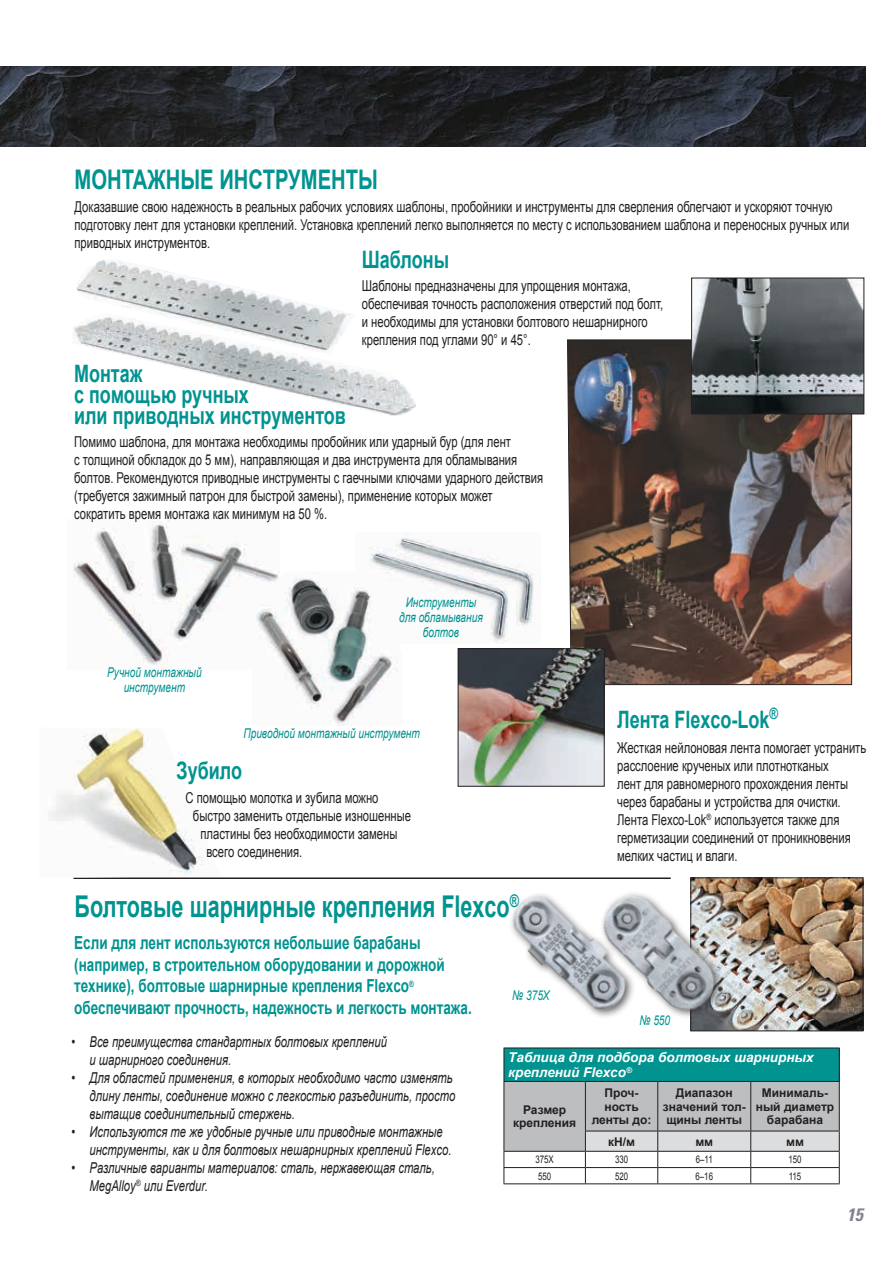
<style>
.page{position:relative;width:893px;height:1263px;background:#fff}
.page>*{position:absolute;margin:0;border:0;box-sizing:border-box;transform-origin:0 0}
.t1{font:700 30px "Arial";color:#009390;scale:.72 1}
.t2{font:700 27px "Arial";color:#009390;scale:.75 1}
.t3{font:700 24px/21px "Arial";color:#009390;scale:.75 1}
.t4{font:700 18px/21.6px "Arial";color:#009390;scale:.75 1}
.t5{font:italic 700 condensed 18px "Univers LT Std";color:#848193}
.t6{font:15px/18px "Arial";color:#231f20;scale:.75 1}
.t7{font:italic 15px/18px "Arial";color:#231f20;scale:.75 1}
.t8{font:italic 13.5px/15px "Arial";color:#009390;text-align:center;scale:.75 1}
.t9{font:italic 700 13.5px/15px "Arial";color:#fff}
.t10{font:700 12px/13.5px "Arial";color:#231f20;text-align:center}
.t11{font:10.5px "Arial";color:#231f20;scale:.75 1}
</style>
<div class="page">
<img style="left:369px;top:532px;width:165px;height:111px">
<img style="left:73px;top:520px;width:199px;height:146px">
<img style="left:252px;top:571px;width:151px;height:155px">
<img style="left:0;top:67px;width:865px;height:79px">
<div style="left:504px;top:1048px;width:335px;height:33px;background:#009390"></div>
<hr style="left:839px;top:1048px;width:1px;height:33px;background:#231f20">
<hr style="left:504px;top:1183px;width:81px;height:1px;background:#231f20">
<hr style="left:585px;top:1183px;width:73px;height:1px;background:#231f20">
<hr style="left:658px;top:1183px;width:93px;height:1px;background:#231f20">
<hr style="left:751px;top:1183px;width:89px;height:1px;background:#231f20">
<hr style="left:504px;top:1047px;width:81px;height:1px;background:#231f20">
<hr style="left:504px;top:1048px;width:1px;height:33px;background:#231f20">
<hr style="left:585px;top:1047px;width:73px;height:1px;background:#231f20">
<hr style="left:658px;top:1047px;width:93px;height:1px;background:#231f20">
<hr style="left:751px;top:1047px;width:89px;height:1px;background:#231f20">
<svg style="left:504px;top:1081px;width:336px;height:102px"></svg>
<hr style="left:504px;top:1151px;width:81px;height:1px;background:#231f20">
<img style="left:127px;top:355px;width:289px;height:61px">
<img style="left:73px;top:260px;width:280px;height:95px">
<img style="left:567px;top:339px;width:286px;height:346px">
<hr style="left:73px;top:877px;width:598px;height:2px;background:#231f20">
<img style="left:460px;top:650px;width:143px;height:135px">
<div style="left:458px;top:648px;width:147px;height:139px;border:1px solid #231f20"></div>
<img style="left:48px;top:728px;width:156px;height:148px">
<img style="left:692px;top:879px;width:169px;height:150px">
<div style="left:690px;top:877px;width:173px;height:154px;border:1px solid #231f20"></div>
<img style="left:511px;top:894px;width:78px;height:115px">
<img style="left:589px;top:882px;width:141px;height:140px">
<img style="left:693px;top:280px;width:169px;height:132px">
<div style="left:691px;top:278px;width:173px;height:136px;border:1px solid #231f20"></div>
<h2 class="t2" style="left:75px;top:162px;width:406px">МОНТАЖНЫЕ ИНСТРУМЕНТЫ</h2>
<p class="t6" style="left:75px;top:198px;width:1035px">Доказавшие свою надежность в реальных рабочих условиях шаблоны, пробойники и инструменты для сверления облегчают и ускоряют точную подготовку лент для установки креплений. Установка креплений легко выполняется по месту с использованием шаблона и переносных ручных или приводных инструментов.</p>
<h3 class="t3" style="left:362px;top:250px;width:118px">Шаблоны</h3>
<p class="t6" style="left:362px;top:277px;width:403px">Шаблоны предназначены для упрощения монтажа, обеспечивая точность расположения отверстий под болт, и необходимы для установки болтового нешарнирного крепления под углами 90° и 45°.</p>
<h3 class="t3" style="left:74px;top:364px;width:364px">Монтаж<br>с помощью ручных<br>или приводных инструментов</h3>
<p class="t6" style="left:74px;top:433px;width:627px">Помимо шаблона, для монтажа необходимы пробойник или ударный бур (для лент<br>с толщиной обкладок до 5 мм), направляющая и два инструмента для обламывания болтов. Рекомендуются приводные инструменты с гаечными ключами ударного действия (требуется зажимный патрон для быстрой замены), применение которых может сократить время монтажа как минимум на 50 %.</p>
<p class="t8" style="left:107px;top:664px;width:127px">Ручной монтажный инструмент</p>
<p class="t8" style="left:399px;top:595px;width:113px">Инструменты для обламывания болтов</p>
<p class="t8" style="left:243px;top:726px;width:237px">Приводной монтажный инструмент</p>
<h3 class="t3" style="left:176px;top:760px;width:89px">Зубило</h3>
<p class="t6" style="left:185px;top:789px;width:259px">С помощью молотка и зубила можно</p>
<p class="t6" style="left:193px;top:807px;width:293px">быстро заменить отдельные изношенные</p>
<p class="t6" style="left:200px;top:825px;width:264px">пластины без необходимости замены</p>
<p class="t6" style="left:206px;top:843px;width:130px">всего соединения.</p>
<h1 class="t1" style="left:75px;top:886px;width:619px">Болтовые шарнирные крепления Flexco<sup>®</sup></h1>
<p class="t4" style="left:74px;top:932px;width:532px">Если для лент используются небольшие барабаны (например, в строительном оборудовании и дорожной технике), болтовые шарнирные крепления Flexco<sup>® </sup>обеспечивают прочность, надежность и легкость монтажа.</p>
<p class="t8" style="left:512px;top:988px;width:51px">№ 375X</p>
<h3 class="t3" style="left:617px;top:710px;width:216px">Лента Flexco-Lok<sup>®</sup></h3>
<p class="t6" style="left:617px;top:739px;width:334px">Жесткая нейлоновая лента помогает устранить расслоение крученых или плотнотканых<br>лент для равномерного прохождения ленты через барабаны и устройства для очистки.<br>Лента Flexco-Lok<sup>®</sup> используется также для герметизации соединений от проникновения мелких частиц и влаги.</p>
<p class="t8" style="left:640px;top:1013px;width:42px">№ 550</p>
<p class="t7" style="left:90px;top:1033px;width:398px;text-indent:-18px">• Все преимущества стандартных болтовых креплений и шарнирного соединения.</p>
<p class="t7" style="left:90px;top:1069px;width:489px;text-indent:-18px">• Для областей применения, в которых необходимо часто изменять длину ленты, соединение можно с легкостью разъединить, просто вытащив соединительный стержень.</p>
<p class="t7" style="left:90px;top:1123px;width:484px;text-indent:-18px">• Используются те же удобные ручные или приводные монтажные инструменты, как и для болтовых нешарнирных креплений Flexco.</p>
<p class="t7" style="left:90px;top:1159px;width:462px;text-indent:-18px">• Различные варианты материалов: сталь, нержавеющая сталь,<br>MegAlloy<sup>®</sup> или Everdur.</p>
<p class="t9" style="left:508px;top:1050px;width:307px">Таблица для подбора болтовых шарнирных креплений Flexco<sup>®</sup></p>
<p class="t10" style="left:513px;top:1103px;width:65px">Размер крепления</p>
<p class="t10" style="left:592px;top:1086px;width:61px">Проч&shy;ность ленты до:</p>
<p class="t10" style="left:663px;top:1086px;width:84px">Диапазон значений тол&shy;щины ленты</p>
<p class="t10" style="left:756px;top:1086px;width:80px">Минималь&shy;ный диаметр барабана</p>
<p class="t10" style="left:608px;top:1135px;width:28px">кН/м</p>
<p class="t10" style="left:695px;top:1135px;width:19px">мм</p>
<p class="t10" style="left:786px;top:1135px;width:19px">мм</p>
<p class="t11" style="left:535px;top:1153px;width:26px">375X</p>
<p class="t11" style="left:615px;top:1153px;width:19px">330</p>
<p class="t11" style="left:696px;top:1153px;width:24px">6–11</p>
<p class="t11" style="left:788px;top:1153px;width:19px">150</p>
<p class="t11" style="left:538px;top:1169px;width:19px">550</p>
<p class="t11" style="left:615px;top:1169px;width:19px">520</p>
<p class="t11" style="left:695px;top:1169px;width:25px">6–16</p>
<p class="t11" style="left:789px;top:1169px;width:18px">115</p>
<p class="t5" style="left:847px;top:1204px;width:17px">15</p>
</div>
